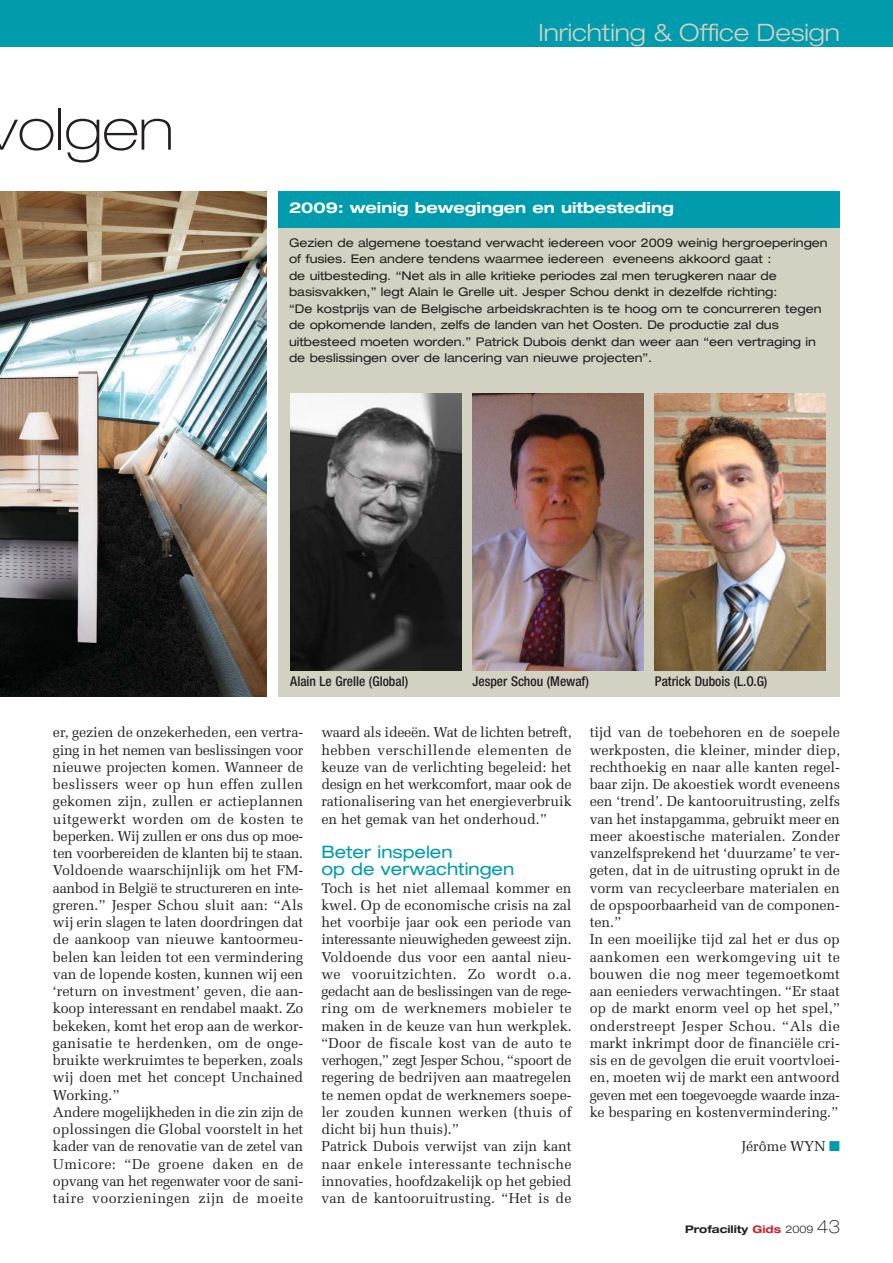
<style>
.page{position:relative;width:893px;height:1263px;background:#fff}
.page>*{position:absolute;margin:0;border:0;box-sizing:border-box;transform-origin:0 0}
.t1{font:100 expanded 58.5px "Helvetica Neue";color:#231f20}
.t2{font:300 expanded 24px "Helvetica Neue";color:#d3d1c2}
.t3{font:expanded 17.25px/17.2px "Helvetica Neue";color:#009cad}
.t4{font:700 expanded 15px "Helvetica Neue";color:#fff}
.t5{font:14.25px/17.2px "Melior";color:#231f20}
.t6{font:500 condensed 13.5px "Helvetica Neue";color:#231f20}
.t7{font:expanded 12px/16.5px "Helvetica Neue";color:#231f20}
.t8{font:700 expanded 10.5px "Helvetica Neue";color:#231f20}
.s1{color:#009cad}
.s2{color:#c9252b}
.s3{font-weight:300}
.s4{font-weight:100;font-size:18px}
</style>
<div class="page">
<div style="left:0;top:0;width:892px;height:47px;background:#009cad"></div>
<img style="left:0;top:191px;width:266px;height:506px">
<div style="left:278px;top:191px;width:562px;height:506px;background:#d3d1c2"></div>
<div style="left:278px;top:191px;width:562px;height:37px;background:#009cad"></div>
<img style="left:290px;top:393px;width:171px;height:278px">
<img style="left:472px;top:393px;width:171px;height:278px">
<img style="left:655px;top:393px;width:170px;height:278px">
<h1 class="t1" style="left:-14px;top:108px;width:190px">volgen</h1>
<h2 class="t2" style="left:538px;top:23px;width:303px">Inrichting &amp; Office Design</h2>
<p class="t4" style="left:289px;top:203px;width:386px">2009: weinig bewegingen en uitbesteding</p>
<p class="t7" style="left:289px;top:235px;width:540px">Gezien de algemene toestand verwacht iedereen voor 2009 weinig hergroeperingen of fusies. Een andere tendens waarmee iedereen eveneens akkoord gaat :<br>de uitbesteding. “Net als in alle kritieke periodes zal men terugkeren naar de basisvakken,” legt Alain le Grelle uit. Jesper Schou denkt in dezelfde richting:<br>“De kostprijs van de Belgische arbeidskrachten is te hoog om te concurreren tegen de opkomende landen, zelfs de landen van het Oosten. De productie zal dus uitbesteed moeten worden.” Patrick Dubois denkt dan weer aan “een vertraging in de beslissingen over de lancering van nieuwe projecten”.</p>
<p class="t6" style="left:290px;top:677px;width:119px">Alain Le Grelle (Global)</p>
<p class="t6" style="left:472px;top:677px;width:118px">Jesper Schou (Mewaf)</p>
<p class="t6" style="left:655px;top:677px;width:114px">Patrick Dubois (L.O.G)</p>
<p class="t5" style="left:53px;top:725px;width:252px">er, gezien de onzekerheden, een vertra&shy;ging in het nemen van beslissingen voor nieuwe projecten komen. Wanneer de beslissers weer op hun effen zullen gekomen zijn, zullen er actieplannen uitgewerkt worden om de kosten te beperken. Wij zullen er ons dus op moe&shy;ten voorbereiden de klanten bij te staan.<br>Voldoende waarschijnlijk om het FM&shy;aanbod in België te structureren en inte&shy;greren.” Jesper Schou sluit aan: “Als wij erin slagen te laten doordringen dat de aankoop van nieuwe kantoormeu&shy;belen kan leiden tot een vermindering van de lopende kosten, kunnen wij een ‘return on investment’ geven, die aan&shy;koop interessant en rendabel maakt. Zo bekeken, komt het erop aan de werkor&shy;ganisatie te herdenken, om de onge&shy;bruikte werkruimtes te beperken, zoals wij doen met het concept Unchained Working.”<br>Andere mogelijkheden in die zin zijn de oplossingen die Global voorstelt in het kader van de renovatie van de zetel van Umicore: “De groene daken en de opvang van het regenwater voor de sani&shy;taire voorzieningen zijn de moeite</p>
<p class="t5" style="left:321px;top:725px;width:252px;text-align:justify">waard als ideeën. Wat de lichten betreft, hebben verschillende elementen de keuze van de verlichting begeleid: het design en het werkcomfort, maar ook de rationalisering van het energieverbruik en het gemak van het onderhoud.”</p>
<p class="t3" style="left:321px;top:845px;width:194px">Beter inspelen<br>op de verwachtingen</p>
<p class="t5" style="left:321px;top:880px;width:252px">Toch is het niet allemaal kommer en kwel. Op de economische crisis na zal het voorbije jaar ook een periode van interessante nieuwigheden geweest zijn.<br>Voldoende dus voor een aantal nieu&shy;we vooruitzichten. Zo wordt o.a. gedacht aan de beslissingen van de rege&shy;ring om de werknemers mobieler te maken in de keuze van hun werkplek. “Door de fiscale kost van de auto te verhogen,” zegt Jesper Schou, “spoort de regering de bedrijven aan maatregelen te nemen opdat de werknemers soepe&shy;ler zouden kunnen werken (thuis of dicht bij hun thuis).”<br>Patrick Dubois verwijst van zijn kant naar enkele interessante technische innovaties, hoofdzakelijk op het gebied van de kantooruitrusting. “Het is de</p>
<p class="t5" style="left:589px;top:725px;width:252px">tijd van de toebehoren en de soepele werkposten, die kleiner, minder diep, rechthoekig en naar alle kanten regel&shy;baar zijn. De akoestiek wordt eveneens een ‘trend’. De kantooruitrusting, zelfs van het instapgamma, gebruikt meer en meer akoestische materialen. Zonder vanzelfsprekend het ‘duurzame’ te ver&shy;geten, dat in de uitrusting oprukt in de vorm van recycleerbare materialen en de opspoorbaarheid van de componen&shy;ten.”<br>In een moeilijke tijd zal het er dus op aankomen een werkomgeving uit te bouwen die nog meer tegemoetkomt aan eenieders verwachtingen. “Er staat op de markt enorm veel op het spel,” onderstreept Jesper Schou. “Als die markt inkrimpt door de financiële cri&shy;sis en de gevolgen die eruit voortvloei&shy;en, moeten wij de markt een antwoord geven met een toegevoegde waarde inza&shy;ke besparing en kostenvermindering.”</p>
<p class="t5" style="left:741px;top:1139px;width:100px">Jérôme WYN <span class="s1">■</span></p>
<p class="t8" style="left:685px;top:1226px;width:156px">Profacility <span class="s2">Gids</span> <span class="s3">2009</span> <span class="s4">43</span></p>
</div>
